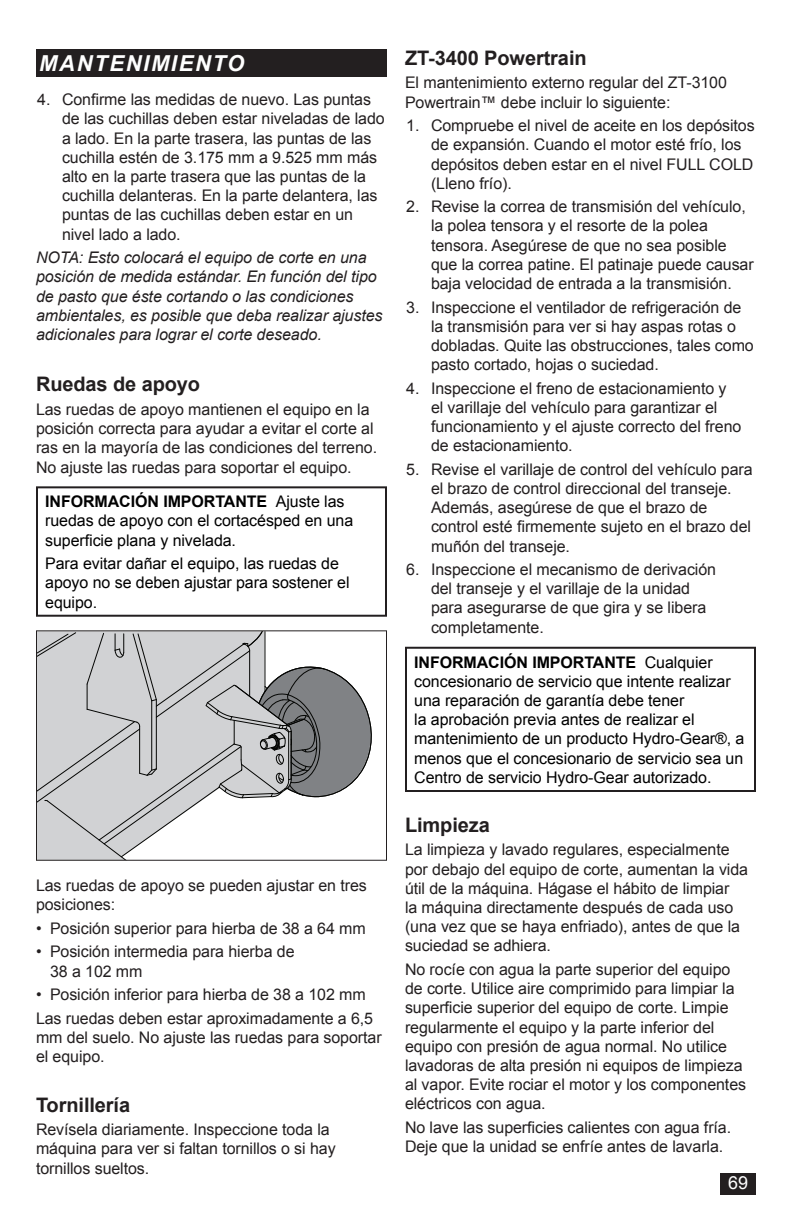
<style>
.page{position:relative;width:792px;height:1224px;background:#fff}
.page>*{position:absolute;margin:0;border:0;box-sizing:border-box;transform-origin:0 0}
.t1{font:italic 700 22px "Arial";letter-spacing:.075em;color:#fff}
.Head_10_SP{font:700 20px "Arial";letter-spacing:-.005em;color:#231f20}
.Head_10A_SP{font:700 20px "Arial";letter-spacing:-.005em;color:#231f20}
.t2{font:18px "Arial";color:#fff}
.Body_Text_SP{font:16px/19.2px "Arial";letter-spacing:-.005em;color:#231f20}
.Warning_SP{font:16px/19.2px "Arial";letter-spacing:-.005em;color:#000}
.Body_Text_SP-2{font:italic 16px/19.2px "Arial";letter-spacing:-.005em;color:#231f20}
.s1{font-weight:700}
</style>
<div class="page">
<svg style="left:38px;top:632px;width:334px;height:227px"></svg>
<div style="left:36px;top:630px;width:351px;height:231px;border:1px solid #231f20"></div>
<div style="left:36px;top:486px;width:351px;height:131px;border:2px solid #231f20"></div>
<div style="left:405px;top:647px;width:351px;height:145px;border:2px solid #231f20"></div>
<div style="left:721px;top:1174px;width:35px;height:21px;background:#231f20"></div>
<div style="left:36px;top:49px;width:351px;height:27px;background:#231f20"></div>
<h1 class="t1" style="left:39px;top:48px;width:207px">MANTENIMIENTO</h1>
<p class="Body_Text_SP" style="left:62px;top:90px;width:324px;text-indent:-25px">4. Confirme las medidas de nuevo. Las puntas de las cuchillas deben estar niveladas de lado a lado. En la parte trasera, las puntas de las cuchilla estén de 3.175 mm a 9.525 mm más alto en la parte trasera que las puntas de la cuchilla delanteras. En la parte delantera, las puntas de las cuchillas deben estar en un nivel lado a lado.</p>
<p class="Body_Text_SP-2" style="left:36px;top:248px;width:348px">NOTA: Esto colocará el equipo de corte en una posición de medida estándar. En función del tipo de pasto que éste cortando o las condiciones ambientales, es posible que deba realizar ajustes adicionales para lograr el corte deseado.</p>
<p class="Head_10_SP" style="left:36px;top:371px;width:166px">Ruedas de apoyo</p>
<p class="Body_Text_SP" style="left:36px;top:400px;width:343px">Las ruedas de apoyo mantienen el equipo en la posición correcta para ayudar a evitar el corte al ras en la mayoría de las condiciones del terreno.<br>No ajuste las ruedas para soportar el equipo.</p>
<p class="Warning_SP" style="left:45px;top:492px;width:310px"><span class="s1">INFORMACIÓN IMPORTANTE</span> Ajuste las ruedas de apoyo con el cortacésped en una superficie plana y nivelada.</p>
<p class="Warning_SP" style="left:45px;top:554px;width:306px">Para evitar dañar el equipo, las ruedas de apoyo no se deben ajustar para sostener el equipo.</p>
<p class="Body_Text_SP" style="left:36px;top:876px;width:332px">Las ruedas de apoyo se pueden ajustar en tres posiciones:</p>
<p class="Body_Text_SP" style="left:36px;top:919px;width:331px">• Posición superior para hierba de 38 a 64 mm</p>
<p class="Body_Text_SP" style="left:50px;top:942px;width:246px;text-indent:-14px">• Posición intermedia para hierba de<br>38 a 102 mm</p>
<p class="Body_Text_SP" style="left:36px;top:985px;width:331px">• Posición inferior para hierba de 38 a 102 mm</p>
<p class="Body_Text_SP" style="left:36px;top:1009px;width:347px">Las ruedas deben estar aproximadamente a 6,5 mm del suelo. No ajuste las ruedas para soportar el equipo.</p>
<p class="Head_10A_SP" style="left:36px;top:1091px;width:96px">Tornillería</p>
<p class="Body_Text_SP" style="left:36px;top:1120px;width:301px">Revísela diariamente. Inspeccione toda la máquina para ver si faltan tornillos o si hay tornillos sueltos.</p>
<p class="Head_10_SP" style="left:405px;top:45px;width:183px">ZT-3400 Powertrain</p>
<p class="Body_Text_SP" style="left:405px;top:73px;width:324px">El mantenimiento externo regular del ZT-3100<br>Powertrain™ debe incluir lo siguiente:</p>
<p class="Body_Text_SP" style="left:431px;top:116px;width:325px;text-indent:-25px">1. Compruebe el nivel de aceite en los depósitos de expansión. Cuando el motor esté frío, los depósitos deben estar en el nivel FULL COLD (Lleno frío).</p>
<p class="Body_Text_SP" style="left:431px;top:197px;width:324px;text-indent:-25px">2. Revise la correa de transmisión del vehículo, la polea tensora y el resorte de la polea tensora. Asegúrese de que no sea posible que la correa patine. El patinaje puede causar baja velocidad de entrada a la transmisión.</p>
<p class="Body_Text_SP" style="left:431px;top:298px;width:324px;text-indent:-25px">3. Inspeccione el ventilador de refrigeración de la transmisión para ver si hay aspas rotas o dobladas. Quite las obstrucciones, tales como pasto cortado, hojas o suciedad.</p>
<p class="Body_Text_SP" style="left:431px;top:379px;width:312px;text-indent:-25px">4. Inspeccione el freno de estacionamiento y el varillaje del vehículo para garantizar el funcionamiento y el ajuste correcto del freno de estacionamiento.</p>
<p class="Body_Text_SP" style="left:431px;top:460px;width:323px;text-indent:-25px">5. Revise el varillaje de control del vehículo para el brazo de control direccional del transeje.<br>Además, asegúrese de que el brazo de control esté firmemente sujeto en el brazo del muñón del transeje.</p>
<p class="Body_Text_SP" style="left:431px;top:560px;width:287px;text-indent:-25px">6. Inspeccione el mecanismo de derivación del transeje y el varillaje de la unidad para asegurarse de que gira y se libera completamente.</p>
<p class="Warning_SP" style="left:414px;top:653px;width:332px"><span class="s1">INFORMACIÓN IMPORTANTE</span> Cualquier concesionario de servicio que intente realizar una reparación de garantía debe tener<br>la aprobación previa antes de realizar el mantenimiento de un producto Hydro-Gear®, a menos que el concesionario de servicio sea un Centro de servicio Hydro-Gear autorizado.</p>
<p class="Head_10A_SP" style="left:405px;top:812px;width:86px">Limpieza</p>
<p class="Body_Text_SP" style="left:405px;top:840px;width:345px">La limpieza y lavado regulares, especialmente por debajo del equipo de corte, aumentan la vida útil de la máquina. Hágase el hábito de limpiar<br>la máquina directamente después de cada uso (una vez que se haya enfriado), antes de que la suciedad se adhiera.</p>
<p class="Body_Text_SP" style="left:405px;top:960px;width:343px">No rocíe con agua la parte superior del equipo de corte. Utilice aire comprimido para limpiar la superficie superior del equipo de corte. Limpie regularmente el equipo y la parte inferior del equipo con presión de agua normal. No utilice lavadoras de alta presión ni equipos de limpieza al vapor. Evite rociar el motor y los componentes eléctricos con agua.</p>
<p class="Body_Text_SP" style="left:405px;top:1118px;width:328px">No lave las superficies calientes con agua fría.<br>Deje que la unidad se enfríe antes de lavarla.</p>
<p class="t2" style="left:728px;top:1171px;width:22px">69</p>
</div>
